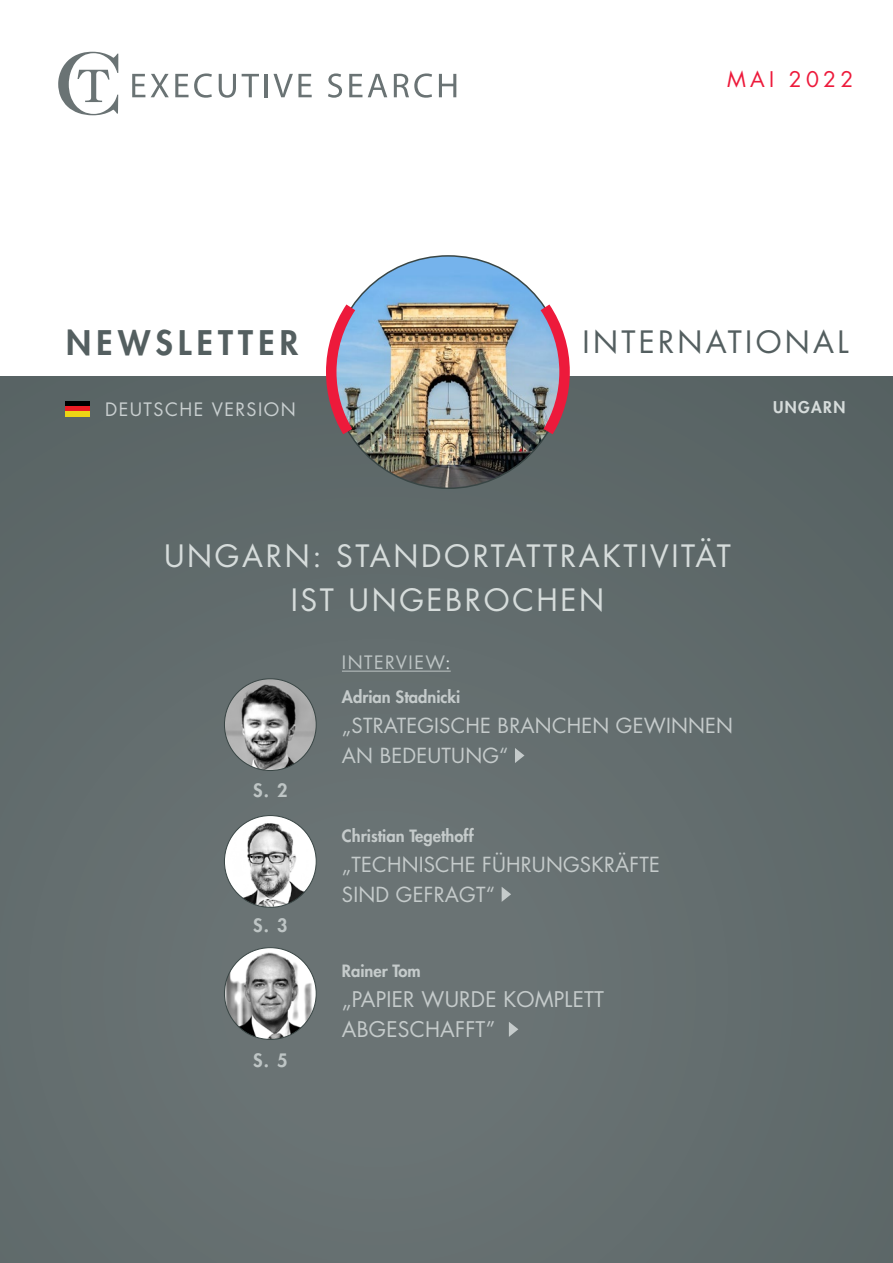
<style>
.page{position:relative;width:893px;height:1263px;background:#fff}
.page>*{position:absolute;margin:0;border:0;box-sizing:border-box;transform-origin:0 0}
.t1{font:800 33px "Futura Std";letter-spacing:.16em;color:#545f60}
.t2{font:30px/43.5px "Futura Std";letter-spacing:.09em;color:#d6dcdb;text-align:center}
.t3{font:30px "Futura Std";letter-spacing:.11em;color:#545f60}
.t4{font:21px/30px "Futura Std";letter-spacing:.01em;color:#c5cbcb}
.t5{font:21px "Futura Std";letter-spacing:.2em;color:#ed1a3b}
.t6{font:20.25px/30px "Futura Std";letter-spacing:.01em;color:#c5cbcb}
.t7{font:18px "Futura Std";letter-spacing:.08em;color:#c9cfd0}
.t8{font:18px "Futura Std";letter-spacing:.08em;color:#bec5c5}
.t9{font:800 18px "Futura Std";color:#bec5c5}
.t10{font:800 16.5px "Futura Std";color:#c5cbcb}
.t11{font:800 15.75px "Futura Std";letter-spacing:.09em;color:#d6dcdb}
.s1{color:#e7eaea}
</style>
<div class="page">
<div style="left:0;top:377px;width:893px;height:886px;background:#636d6e"></div>
<hr style="left:342px;top:671px;width:109px;height:1px;background:#bec5c5">
<svg style="left:515px;top:748px;width:9px;height:15px"></svg>
<svg style="left:502px;top:887px;width:9px;height:15px"></svg>
<svg style="left:509px;top:1022px;width:9px;height:15px"></svg>
<svg style="left:58px;top:52px;width:60px;height:63px"></svg>
<svg style="left:132px;top:74px;width:13px;height:23px"></svg>
<svg style="left:151px;top:74px;width:18px;height:23px"></svg>
<svg style="left:175px;top:73px;width:37px;height:25px"></svg>
<svg style="left:219px;top:74px;width:17px;height:24px"></svg>
<svg style="left:242px;top:74px;width:17px;height:23px"></svg>
<hr style="left:265px;top:74px;width:3px;height:23px;background:#6a7374">
<svg style="left:273px;top:74px;width:39px;height:23px"></svg>
<svg style="left:328px;top:73px;width:14px;height:25px"></svg>
<svg style="left:349px;top:74px;width:13px;height:23px"></svg>
<svg style="left:368px;top:74px;width:19px;height:23px"></svg>
<svg style="left:394px;top:73px;width:38px;height:25px"></svg>
<svg style="left:439px;top:74px;width:17px;height:23px"></svg>
<div style="left:65px;top:401px;width:25px;height:5px;background:#000"></div>
<div style="left:65px;top:406px;width:25px;height:6px;background:#ed1d24"></div>
<div style="left:65px;top:412px;width:25px;height:5px;background:#edd515"></div>
<img style="left:224px;top:679px;width:92px;height:91px;border-radius:46px">
<img style="left:224px;top:815px;width:92px;height:92px;border-radius:46px">
<img style="left:224px;top:948px;width:92px;height:91px;border-radius:46px">
<img style="left:332px;top:256px;width:232px;height:232px;border-radius:116px">
<img style="left:321px;top:293px;width:44px;height:153px">
<img style="left:530px;top:293px;width:45px;height:153px">
<p class="t5" style="left:727px;top:66px;width:128px">MAI 2022</p>
<h1 class="t1" style="left:66px;top:322px;width:233px">NEWSLETTER</h1>
<h2 class="t3" style="left:583px;top:323px;width:268px">INTERNATIONAL</h2>
<p class="t7" style="left:105px;top:397px;width:192px">DEUTSCHE VERSION</p>
<p class="t11" style="left:773px;top:397px;width:74px">UNGARN</p>
<h2 class="t2" style="left:164px;top:535px;width:568px">UNGARN: STANDORTATTRAKTIVITÄT<br>IST UNGEBROCHEN</h2>
<p class="t9" style="left:253px;top:779px;width:36px">S. 2</p>
<p class="t9" style="left:253px;top:914px;width:36px">S. 3</p>
<p class="t9" style="left:253px;top:1049px;width:36px">S. 5</p>
<p class="t8" style="left:342px;top:651px;width:110px">INTERVIEW<span class="s1">:</span></p>
<p class="t10" style="left:342px;top:686px;width:120px">Adrian Stadnicki</p>
<p class="t6" style="left:342px;top:711px;width:393px">„STRATEGISCHE BRANCHEN GEWINNEN<br>AN BEDEUTUNG“</p>
<p class="t10" style="left:342px;top:825px;width:133px">Christian Tegethoff</p>
<p class="t6" style="left:342px;top:850px;width:320px">„TECHNISCHE FÜHRUNGSKRÄFTE<br>SIND GEFRAGT“</p>
<p class="t10" style="left:342px;top:960px;width:80px">Rainer Tom</p>
<p class="t4" style="left:342px;top:984px;width:264px">„PAPIER WURDE KOMPLETT<br>ABGESCHAFFT”</p>
</div>
